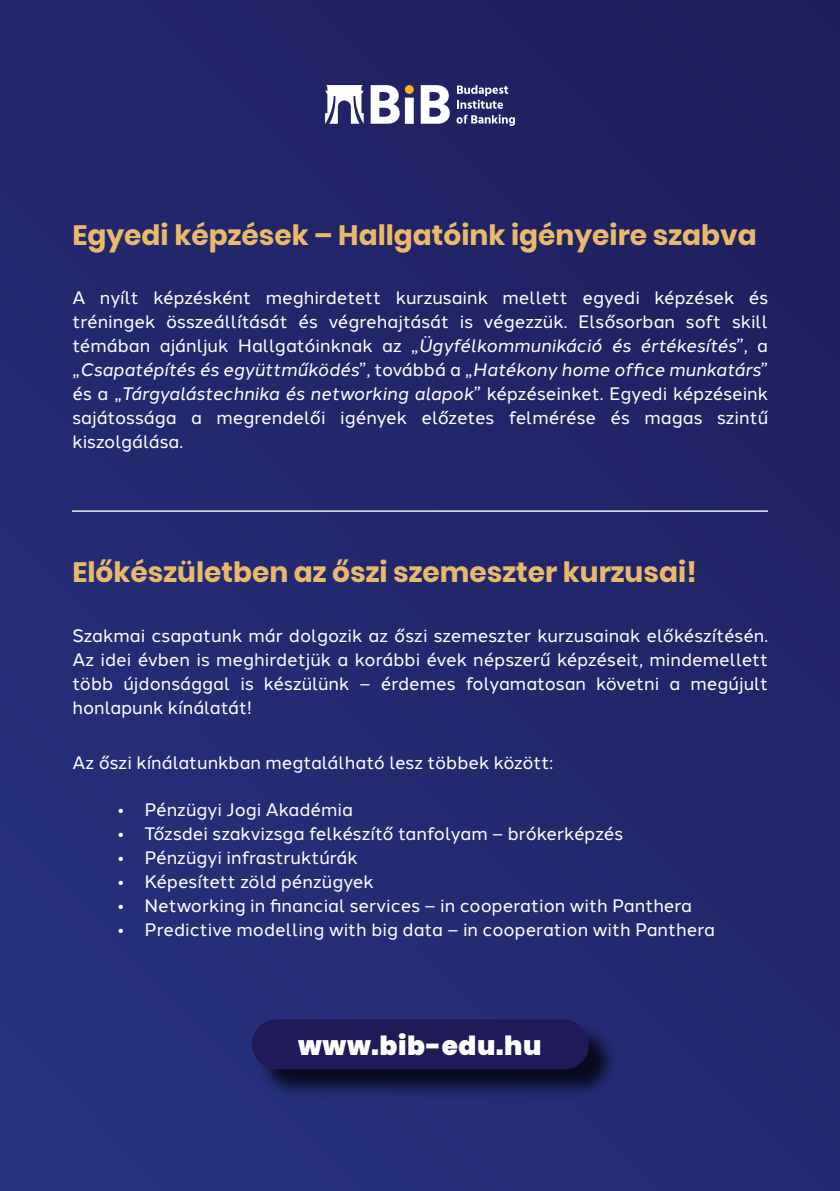
<style>
.page{position:relative;width:840px;height:1191px;background:#fff}
.page>*{position:absolute;margin:0;border:0;box-sizing:border-box;transform-origin:0 0}
.t1{font:700 28px "Poppins";color:#eaba6b}
.t2{font:900 26.4px "Poppins";letter-spacing:.025em;color:#fff}
.t3{font:18px/24px "Halcom";color:#fff;text-align:justify}
.s1{font-style:italic}
</style>
<div class="page">
<div style="left:0;top:0;width:839px;height:1191px;background:linear-gradient(to right,#252d76,#212365)"></div>
<hr style="left:72px;top:510px;width:695px;height:2px;background:#fff">
<svg style="left:456px;top:85px;width:58px;height:41px;background:#5b5b8b"></svg>
<svg style="left:370px;top:85px;width:43px;height:39px"></svg>
<svg style="left:420px;top:85px;width:29px;height:39px"></svg>
<div style="left:404px;top:85px;width:9px;height:9px;background:#fab61d;border-radius:50%"></div>
<svg style="left:325px;top:85px;width:38px;height:39px"></svg>
<div style="left:255px;top:1023px;width:363px;height:77px;background:#000;opacity:.75"></div>
<div style="left:251px;top:1019px;width:337px;height:50px;background:#1e1b58;border-radius:25px"></div>
<h1 class="t1" style="left:72px;top:219px;width:685px">Egyedi képzések – Hallgatóink igényeire szabva</h1>
<p class="t3" style="left:72px;top:284px;width:696px">A nyílt képzésként meghirdetett kurzusaink mellett egyedi képzések és tréningek összeállítását és végrehajtását is végezzük. Elsősorban soft skill témában ajánljuk Hallgatóinknak az „<span class="s1">Ügyfélkommunikáció és értékesítés</span>”, a „<span class="s1">Csapatépítés és együttműködés</span>”, továbbá a „<span class="s1">Hatékony home office munkatárs</span>” és a „<span class="s1">Tárgyalástechnika és networking alapok</span>” képzéseinket. Egyedi képzéseink sajátossága a megrendelői igények előzetes felmérése és magas szintű kiszolgálása.</p>
<h1 class="t1" style="left:72px;top:556px;width:625px">Előkészületben az őszi szemeszter kurzusai!</h1>
<p class="t3" style="left:72px;top:621px;width:696px">Szakmai csapatunk már dolgozik az őszi szemeszter kurzusainak előkészítésén.<br>Az idei évben is meghirdetjük a korábbi évek népszerű képzéseit, mindemellett több újdonsággal is készülünk – érdemes folyamatosan követni a megújult honlapunk kínálatát!</p>
<p class="t3" style="left:72px;top:749px;width:482px">Az őszi kínálatunkban megtalálható lesz többek között:</p>
<p class="t3" style="left:118px;top:796px;width:236px">• Pénzügyi Jogi Akadémia</p>
<p class="t3" style="left:118px;top:820px;width:506px">• Tőzsdei szakvizsga felkészítő tanfolyam – brókerképzés</p>
<p class="t3" style="left:118px;top:844px;width:241px">• Pénzügyi infrastruktúrák</p>
<p class="t3" style="left:118px;top:868px;width:257px">• Képesített zöld pénzügyek</p>
<p class="t3" style="left:118px;top:892px;width:575px">• Networking in financial services – in cooperation with Panthera</p>
<p class="t3" style="left:118px;top:916px;width:598px">• Predictive modelling with big data – in cooperation with Panthera</p>
<h2 class="t2" style="left:298px;top:1030px;width:245px">www.bib-edu.hu</h2>
</div>
